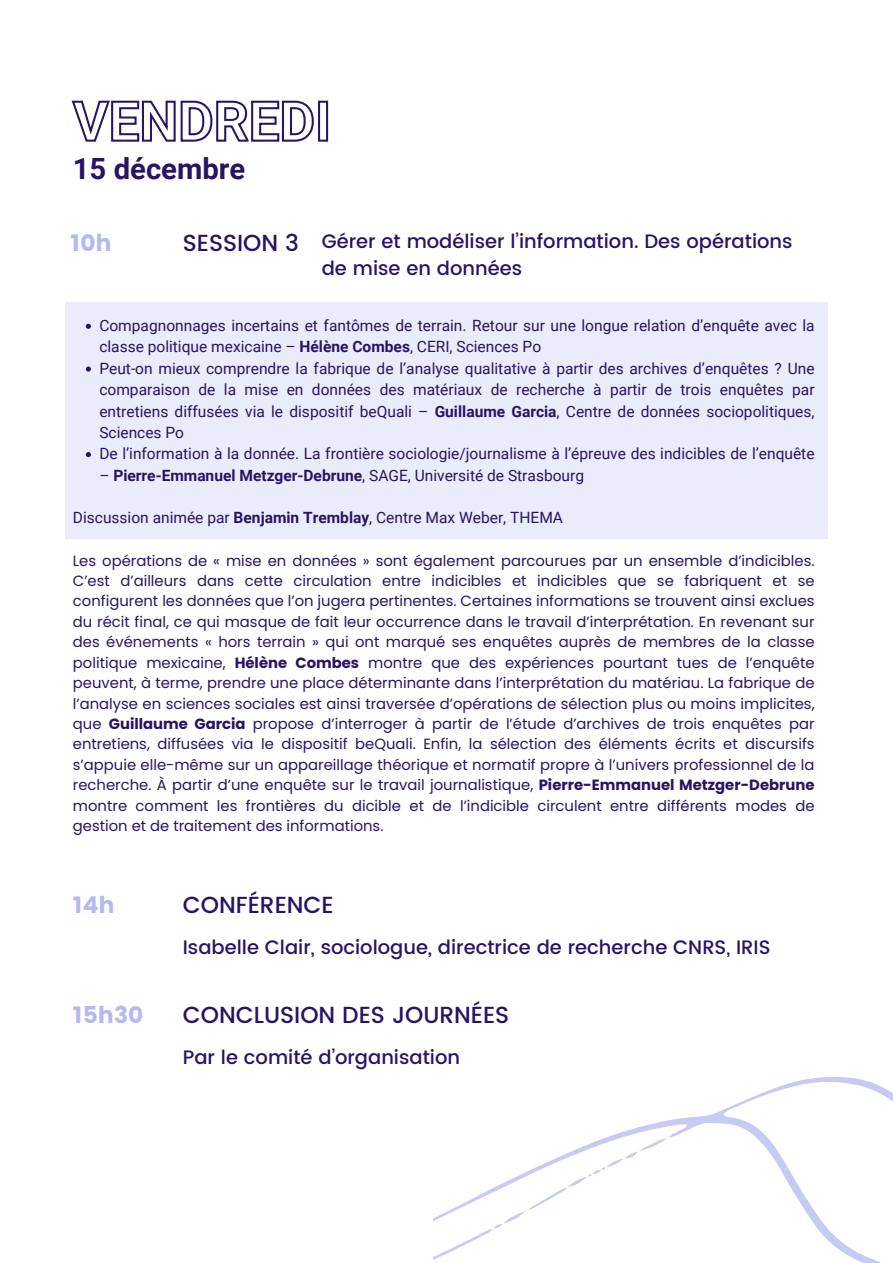
<style>
.page{position:relative;width:893px;height:1263px;background:#fff}
.page>*{position:absolute;margin:0;border:0;box-sizing:border-box;transform-origin:0 0}
.t1{font:700 29.25px "Roboto";color:#291365}
.t2{font:500 23.25px "Poppins";color:#291365}
.t3{font:23.25px "Poppins";color:#b5baed}
.t4{font:500 19.42px/26.8px "Poppins";color:#291365}
.t5{font:15.52px/21.4px "Roboto";color:#291365}
.t6{font:700 15.52px "Roboto";color:#291365}
.t7{font:14.77px/20.4px "Poppins";color:#291365;text-align:justify}
.s1{font-weight:700}
.s2{font-weight:400}
</style>
<div class="page">
<div style="left:65px;top:303px;width:763px;height:236px;background:#ebecfa"></div>
<svg style="left:71px;top:100px;width:258px;height:42px"></svg>
<svg style="left:86px;top:324px;width:5px;height:5px"></svg>
<svg style="left:86px;top:366px;width:5px;height:6px"></svg>
<svg style="left:86px;top:452px;width:5px;height:5px"></svg>
<svg style="left:434px;top:1077px;width:459px;height:186px"></svg>
<svg style="left:493px;top:1138px;width:175px;height:91px"></svg>
<p class="t1" style="left:73px;top:152px;width:174px">15 décembre</p>
<p class="t3" style="left:71px;top:230px;width:43px">10h</p>
<p class="t2" style="left:183px;top:230px;width:118px">SESSION 3</p>
<p class="t4" style="left:322px;top:228px;width:472px">Gérer et modéliser l’information. Des opérations de mise en données</p>
<p class="t5" style="left:99px;top:315px;width:716px">Compagnonnages incertains et fantômes de terrain. Retour sur une longue relation d’enquête avec la classe politique mexicaine – <span class="s1">Hélène Combes</span>, CERI, Sciences Po</p>
<p class="t5" style="left:99px;top:358px;width:717px;text-align:justify">Peut-on mieux comprendre la fabrique de l’analyse qualitative à partir des archives d’enquêtes ? Une comparaison de la mise en données des matériaux de recherche à partir de trois enquêtes par entretiens diffusées via le dispositif beQuali – <span class="s1">Guillaume Garcia</span>, Centre de données sociopolitiques, Sciences Po</p>
<p class="t5" style="left:99px;top:443px;width:716px">De l’information à la donnée. La frontière sociologie/journalisme à l’épreuve des indicibles de l’enquête</p>
<p class="t6" style="left:99px;top:466px;width:486px"><span class="s2">–</span> Pierre-Emmanuel Metzger-Debrune<span class="s2">, SAGE, Université de Strasbourg</span></p>
<p class="t5" style="left:73px;top:507px;width:491px">Discussion animée par <span class="s1">Benjamin Tremblay</span>, Centre Max Weber, THEMA</p>
<p class="t7" style="left:73px;top:550px;width:743px">Les opérations de « mise en données » sont également parcourues par un ensemble d’indicibles.<br>C’est d’ailleurs dans cette circulation entre indicibles et indicibles que se fabriquent et se configurent les données que l’on jugera pertinentes. Certaines informations se trouvent ainsi exclues du récit final, ce qui masque de fait leur occurrence dans le travail d’interprétation. En revenant sur des événements « hors terrain » qui ont marqué ses enquêtes auprès de membres de la classe politique mexicaine, <span class="s1">Hélène Combes</span> montre que des expériences pourtant tues de l’enquête peuvent, à terme, prendre une place déterminante dans l’interprétation du matériau. La fabrique de l’analyse en sciences sociales est ainsi traversée d’opérations de sélection plus ou moins implicites, que <span class="s1">Guillaume Garcia</span> propose d’interroger à partir de l’étude d’archives de trois enquêtes par entretiens, diffusées via le dispositif beQuali. Enfin, la sélection des éléments écrits et discursifs s’appuie elle-même sur un appareillage théorique et normatif propre à l’univers professionnel de la recherche. À partir d’une enquête sur le travail journalistique, <span class="s1">Pierre-Emmanuel Metzger-Debrune </span>montre comment les frontières du dicible et de l’indicible circulent entre différents modes de gestion et de traitement des informations.</p>
<p class="t3" style="left:73px;top:891px;width:43px">14h</p>
<p class="t2" style="left:183px;top:891px;width:152px">CONFÉRENCE</p>
<p class="t4" style="left:183px;top:934px;width:589px">Isabelle Clair, sociologue, directrice de recherche CNRS, IRIS</p>
<p class="t3" style="left:73px;top:1001px;width:72px">15h30</p>
<p class="t2" style="left:183px;top:1001px;width:328px">CONCLUSION DES JOURNÉES</p>
<p class="t4" style="left:183px;top:1044px;width:279px">Par le comité d’organisation</p>
</div>
